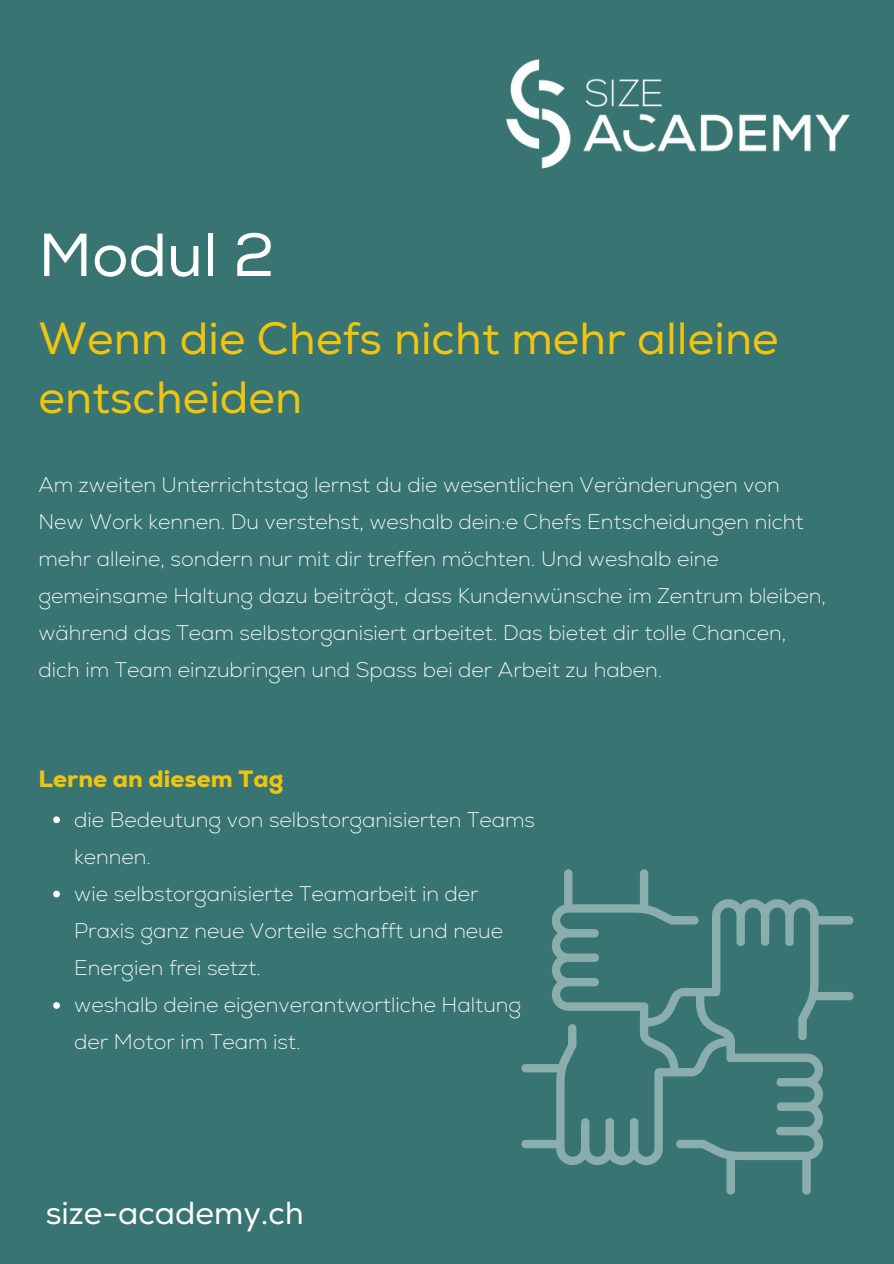
<style>
.page{position:relative;width:894px;height:1264px;background:#fff}
.page>*{position:absolute;margin:0;border:0;box-sizing:border-box;transform-origin:0 0}
.t1{font:60.45px "Nexa";color:#fff}
.t2{font:45px/58.5px "Nexa";color:#f1c40f}
.t3{font:31.8px "Nexa";color:#fff}
.t4{font:800 24px "Nexa";color:#f1c40f}
.t5{font:200 21px/37.2px "Nexa";color:#fff}
</style>
<div class="page">
<div style="left:0;top:0;width:893px;height:1263px;background:#377472"></div>
<img style="left:506px;top:59px;width:344px;height:110px">
<svg style="left:521px;top:869px;width:333px;height:326px"></svg>
<svg style="left:53px;top:816px;width:7px;height:7px"></svg>
<svg style="left:53px;top:890px;width:7px;height:7px"></svg>
<svg style="left:53px;top:1002px;width:7px;height:6px"></svg>
<h1 class="t1" style="left:39px;top:219px;width:237px">Modul 2</h1>
<h2 class="t2" style="left:38px;top:311px;width:741px">Wenn die Chefs nicht mehr alleine entscheiden</h2>
<p class="t5" style="left:38px;top:466px;width:788px">Am zweiten Unterrichtstag lernst du die wesentlichen Veränderungen von New Work kennen. Du verstehst, weshalb dein:e Chefs Entscheidungen nicht mehr alleine, sondern nur mit dir treffen möchten. Und weshalb eine gemeinsame Haltung dazu beiträgt, dass Kundenwünsche im Zentrum bleiben, während das Team selbstorganisiert arbeitet. Das bietet dir tolle Chancen, dich im Team einzubringen und Spass bei der Arbeit zu haben.</p>
<h4 class="t4" style="left:39px;top:763px;width:246px">Lerne an diesem Tag</h4>
<p class="t5" style="left:74px;top:800px;width:462px">die Bedeutung von selbstorganisierten Teams kennen.</p>
<p class="t5" style="left:74px;top:874px;width:430px">wie selbstorganisierte Teamarbeit in der<br>Praxis ganz neue Vorteile schafft und neue<br>Energien frei setzt.</p>
<p class="t5" style="left:74px;top:986px;width:448px">weshalb deine eigenverantwortliche Haltung der Motor im Team ist.</p>
<p class="t3" style="left:46px;top:1194px;width:260px">size-academy.ch</p>
</div>
